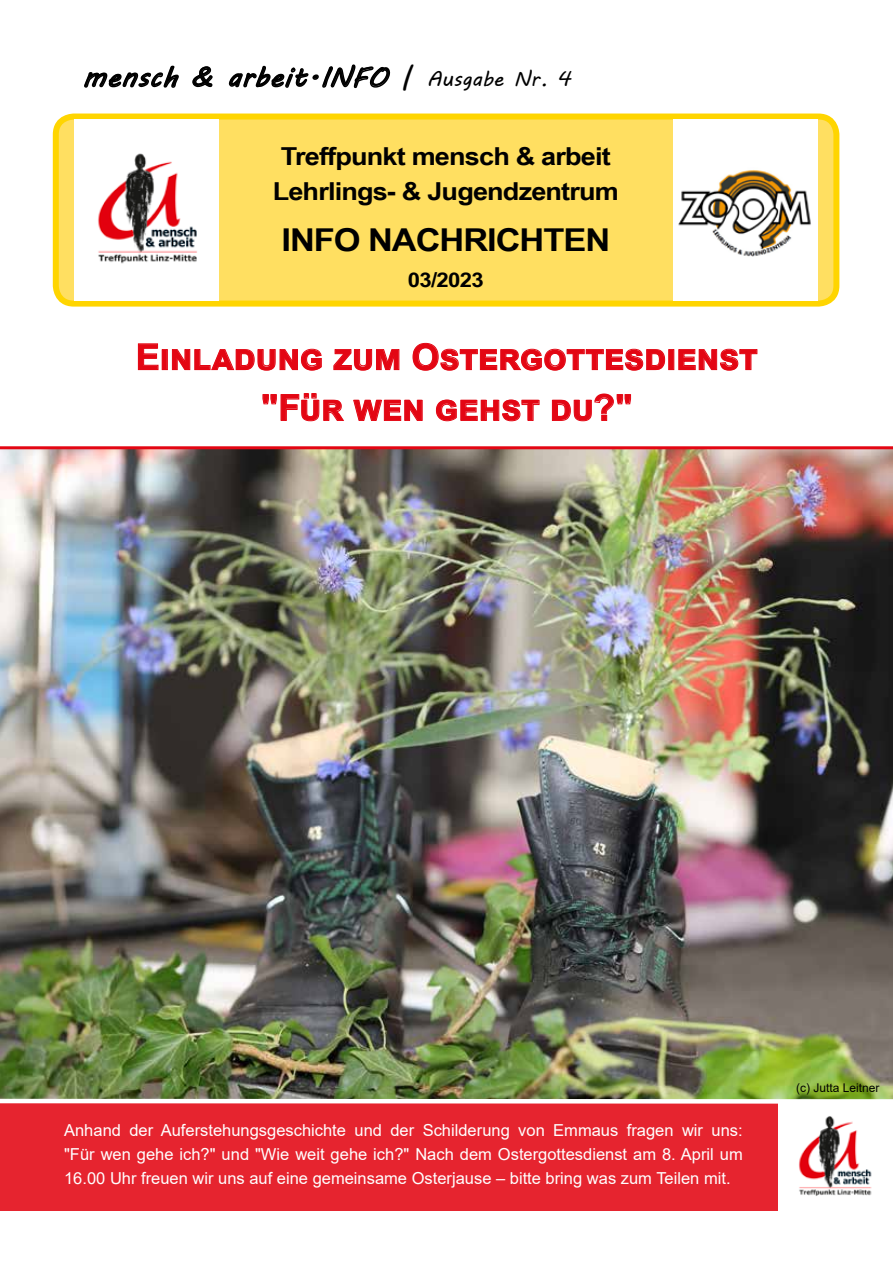
<style>
.page{position:relative;width:893px;height:1263px;background:#fff}
.page>*{position:absolute;margin:0;border:0;box-sizing:border-box;transform-origin:0 0}
.t1{font:700 36px/50.8px "Arial";letter-spacing:-.005em;color:#e30613;text-align:center}
.t2{font:700 31.5px "Arial Narrow";letter-spacing:-.025em;color:#000;scale:1.33 1}
.t3{font:27px "MV Boli";letter-spacing:.04em;color:#000}
.t4{font:700 24.75px/35.7px "Arial Narrow";letter-spacing:-.025em;color:#000;text-align:center;scale:1.33 1}
.t5{font:700 20.25px "Arial Narrow";letter-spacing:-.025em;color:#000;scale:1.33 1}
.t6{font:16.5px/24px "Arial";color:#fff;text-align:justify}
.t7{font:12px "Arial";color:#000}
.s1{font-size:30px}
.s2{font-size:21px}
</style>
<div class="page">
<img style="left:0;top:449px;width:893px;height:650px">
<hr style="left:0;top:446px;width:893px;height:3px;background:#e30613">
<div style="left:0;top:1102px;width:893px;height:109px;background:#e6242f"></div>
<svg style="left:138px;top:343px;width:20px;height:27px"></svg>
<div style="left:162px;top:349px;width:6px;height:21px;border:1px solid #e30613"></div>
<svg style="left:172px;top:349px;width:150px;height:21px"></svg>
<svg style="left:333px;top:349px;width:66px;height:21px"></svg>
<svg style="left:413px;top:343px;width:252px;height:27px"></svg>
<svg style="left:678px;top:349px;width:79px;height:21px"></svg>
<svg style="left:263px;top:393px;width:81px;height:28px"></svg>
<svg style="left:353px;top:400px;width:70px;height:21px"></svg>
<svg style="left:436px;top:400px;width:103px;height:21px"></svg>
<svg style="left:552px;top:394px;width:79px;height:27px"></svg>
<svg style="left:84px;top:65px;width:95px;height:23px"></svg>
<svg style="left:192px;top:66px;width:21px;height:22px"></svg>
<svg style="left:228px;top:64px;width:163px;height:25px"></svg>
<div style="left:56px;top:117px;width:780px;height:187px;background:#ffdf61;border-radius:18px"></div>
<div style="left:53px;top:114px;width:786px;height:193px;border:6px solid #ffd500;border-radius:18px"></div>
<div style="left:74px;top:119px;width:145px;height:182px;background:#fff"></div>
<img style="left:98px;top:153px;width:99px;height:111px">
<div style="left:673px;top:120px;width:144px;height:181px;background:#fff"></div>
<img style="left:678px;top:170px;width:133px;height:87px">
<div style="left:778px;top:1101px;width:115px;height:111px;background:#fff"></div>
<div style="left:0;top:1099px;width:893px;height:5px;background:#fff"></div>
<img style="left:799px;top:1116px;width:73px;height:80px">
<h3 class="t3" style="left:82px;top:59px;width:491px">mensch &amp; arbeit.INFO <span class="s1">|</span> <span class="s2">Ausgabe Nr</span><sub>.</sub> <span class="s2">4</span></h3>
<h3 class="t4" style="left:273px;top:137px;width:262px">Treffpunkt mensch &amp; arbeit<br>Lehrlings- &amp; Jugendzentrum</h3>
<h2 class="t2" style="left:282px;top:216px;width:249px">INFO NACHRICHTEN</h2>
<p class="t5" style="left:408px;top:264px;width:59px">03/2023</p>
<h1 class="t1" style="left:136px;top:332px;width:623px">Einladung zum Ostergottesdienst "Für wen gehst du?"</h1>
<p class="t6" style="left:64px;top:1118px;width:680px">Anhand der Auferstehungsgeschichte und der Schilderung von Emmaus fragen wir uns: "Für wen gehe ich?" und "Wie weit gehe ich?" Nach dem Ostergottesdienst am 8. April um 16.00 Uhr freuen wir uns auf eine gemeinsame Osterjause – bitte bring was zum Teilen mit.</p>
<p class="t7" style="left:796px;top:1079px;width:85px">(c) Jutta Leitner</p>
</div>
